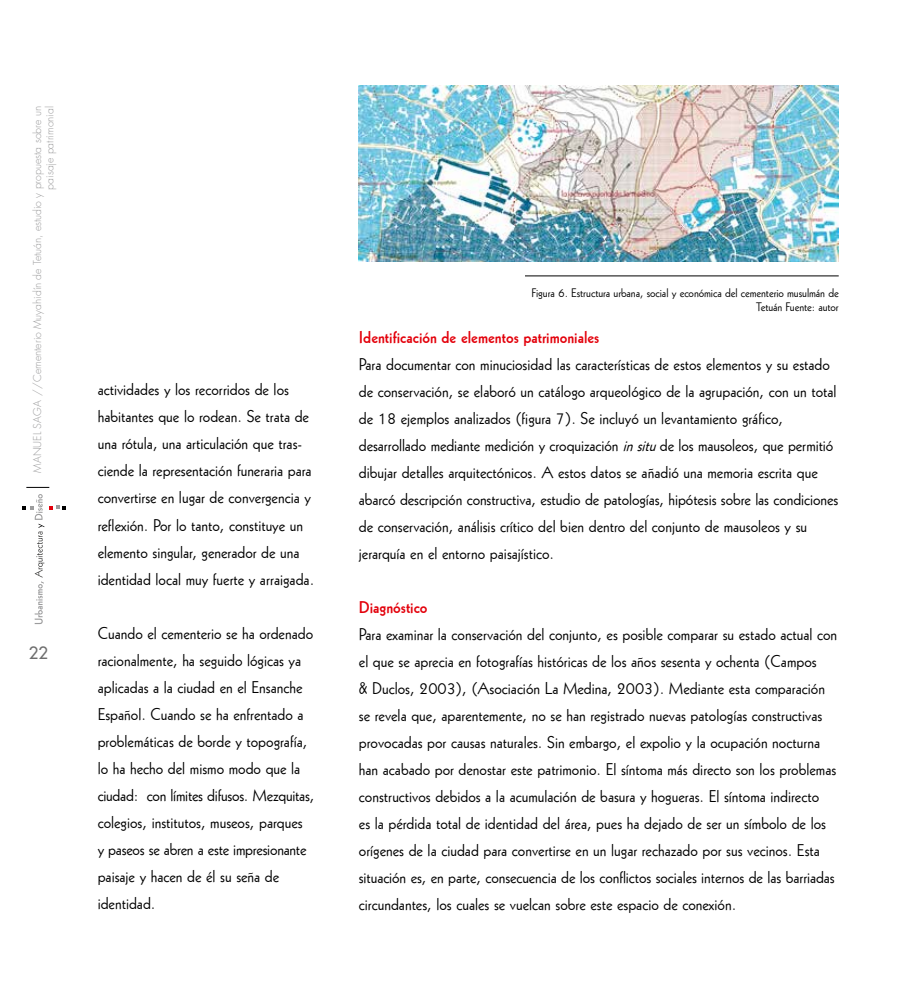
<style>
.page{position:relative;width:915px;height:1000px;background:#fff}
.page>*{position:absolute;margin:0;border:0;box-sizing:border-box;transform-origin:0 0}
.t1{font:16.5px/27px "Geometric 231 BT Roman C";color:#000}
.t2{font:16.5px "Geometric 231 BT Bold C";color:#e3000b}
.t3{font:500 16.5px "Futura Std";color:#6e6e6e}
.t4{font:12px/13.5px "Geometric 231 BT Roman C";letter-spacing:-.005em;color:#000;text-align:right}
.t5{font:300 10.5px/12.6px "Futura Std";color:#9c9c9d;text-align:right}
.s1{font-style:italic}
</style>
<div class="page">
<svg style="left:22px;top:494px;width:44px;height:130px"></svg>
<svg style="left:26px;top:487px;width:23px;height:1px"></svg>
<img style="left:359px;top:85px;width:479px;height:176px">
<hr style="left:525px;top:275px;width:313px;height:1px;background:#000">
<p class="t5" style="left:31px;top:472px;width:368px;rotate:-90deg">MANUEL SAGA //Cementerio Muyahidín de Tetuán, estudio y propuesta sobre un paisaje patrimonial</p>
<p class="t3" style="left:29px;top:642px;width:21px">22</p>
<p class="t1" style="left:98px;top:375px;width:218px">actividades y los recorridos de los habitantes que lo rodean. Se trata de una rótula, una articulación que tras&shy;ciende la representación funeraria para convertirse en lugar de convergencia y reflexión. Por lo tanto, constituye un elemento singular, generador de una identidad local muy fuerte y arraigada.</p>
<p class="t1" style="left:98px;top:618px;width:218px">Cuando el cementerio se ha ordenado racionalmente, ha seguido lógicas ya aplicadas a la ciudad en el Ensanche Español. Cuando se ha enfrentado a problemáticas de borde y topografía, lo ha hecho del mismo modo que la ciudad: con límites difusos. Mezquitas, colegios, institutos, museos, parques<br>y paseos se abren a este impresionante paisaje y hacen de él su seña de identidad.</p>
<p class="t4" style="left:531px;top:286px;width:308px">Figura 6. Estructura urbana, social y económica del cementerio musulmán de<br>Tetuán Fuente: autor</p>
<p class="t2" style="left:359px;top:326px;width:242px">Identificación de elementos patrimoniales</p>
<p class="t1" style="left:359px;top:350px;width:480px">Para documentar con minuciosidad las características de estos elementos y su estado de conservación, se elaboró un catálogo arqueológico de la agrupación, con un total de 18 ejemplos analizados (figura 7). Se incluyó un levantamiento gráfico, desarrollado mediante medición y croquización <span class="s1">insitu</span>de los mausoleos, que permitió dibujar detalles arquitectónicos. A estos datos se añadió una memoria escrita que abarcó descripción constructiva, estudio de patologías, hipótesis sobre las condiciones de conservación, análisis crítico del bien dentro del conjunto de mausoleos y su jerarquía en el entorno paisajístico.</p>
<p class="t2" style="left:359px;top:596px;width:70px">Diagnóstico</p>
<p class="t1" style="left:359px;top:620px;width:479px">Para examinar la conservación del conjunto, es posible comparar su estado actual con el que se aprecia en fotografías históricas de los años sesenta y ochenta (Campos<br>&amp; Duclos, 2003), (Asociación La Medina, 2003). Mediante esta comparación se revela que, aparentemente, no se han registrado nuevas patologías constructivas provocadas por causas naturales. Sin embargo, el expolio y la ocupación nocturna han acabado por denostar este patrimonio. El síntoma más directo son los problemas constructivos debidos a la acumulación de basura y hogueras. El síntoma indirecto<br>es la pérdida total de identidad del área, pues ha dejado de ser un símbolo de los orígenes de la ciudad para convertirse en un lugar rechazado por sus vecinos. Esta situación es, en parte, consecuencia de los conflictos sociales internos de las barriadas circundantes, los cuales se vuelcan sobre este espacio de conexión.</p>
</div>
